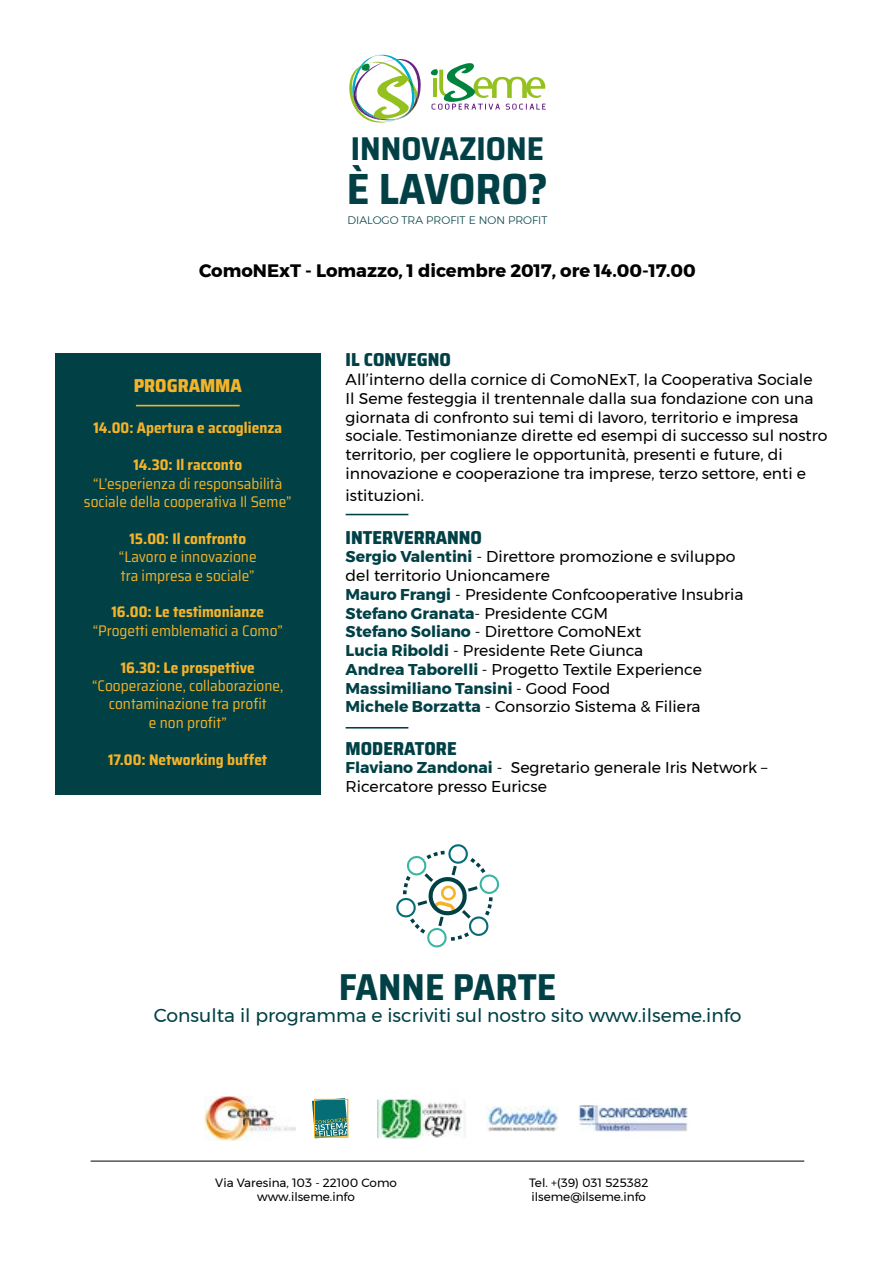
<style>
.page{position:relative;width:893px;height:1263px;background:#fff}
.page>*{position:absolute;margin:0;border:0;box-sizing:border-box;transform-origin:0 0}
.t1{font:700 semi-condensed 43.65px "Saira";color:#014146}
.t2{font:700 semi-condensed 37.5px "Saira";color:#014146}
.t3{font:700 semi-condensed 33px "Saira";color:#014146}
.t4{font:18.75px "Montserrat";color:#014146}
.t5{font:800 semi-condensed 18.75px "Saira";color:#014146}
.t6{font:800 semi-condensed 18.75px "Saira";color:#f6b327}
.t7{font:700 18px "Montserrat";color:#000}
.t8{font:15.6px/18.8px "Montserrat";color:#000}
.t9{font:semi-condensed 15.3px/18.5px "Saira";color:#f6b327;text-align:center}
.t10{font:700 semi-condensed 15.3px "Saira";color:#f6b327}
.t11{font:12px/14.4px "Montserrat";color:#000;text-align:center}
.t12{font:300 10.95px "Montserrat";color:#014146}
.s1{font-weight:700;color:#014146}
</style>
<div class="page">
<div style="left:55px;top:353px;width:266px;height:442px;background:#014146"></div>
<hr style="left:346px;top:514px;width:62px;height:1px;background:#014146">
<hr style="left:346px;top:727px;width:62px;height:1px;background:#014146">
<hr style="left:136px;top:405px;width:104px;height:1px;background:#f6b327">
<svg style="left:431px;top:63px;width:115px;height:47px"></svg>
<svg style="left:349px;top:55px;width:72px;height:68px"></svg>
<svg style="left:312px;top:1098px;width:36px;height:40px"></svg>
<img style="left:205px;top:1096px;width:91px;height:44px">
<img style="left:378px;top:1099px;width:88px;height:40px">
<img style="left:579px;top:1105px;width:109px;height:27px">
<img style="left:486px;top:1106px;width:72px;height:26px">
<hr style="left:91px;top:1161px;width:713px;height:1px;background:#000">
<svg style="left:396px;top:844px;width:103px;height:104px"></svg>
<h3 class="t3" style="left:351px;top:123px;width:195px">INNOVAZIONE</h3>
<h1 class="t1" style="left:347px;top:155px;width:203px">È LAVORO?</h1>
<p class="t12" style="left:347px;top:212px;width:201px">DIALOGO TRA PROFIT E NON PROFIT</p>
<p class="t7" style="left:199px;top:256px;width:498px">ComoNExT - Lomazzo, 1 dicembre 2017, ore 14.00-17.00</p>
<p class="t6" style="left:134px;top:371px;width:110px">PROGRAMMA</p>
<p class="t10" style="left:93px;top:416px;width:190px">14.00: Apertura e accoglienza</p>
<p class="t10" style="left:133px;top:453px;width:110px">14.30: Il racconto</p>
<p class="t9" style="left:84px;top:474px;width:209px">“L’esperienza di responsabilità sociale della cooperativa Il Seme”</p>
<p class="t10" style="left:129px;top:527px;width:118px">15.00: Il confronto</p>
<p class="t9" style="left:119px;top:547px;width:139px;text-align:left">“Lavoro e innovazione tra impresa e sociale”</p>
<p class="t10" style="left:112px;top:600px;width:154px">16.00: Le testimonianze</p>
<p class="t9" style="left:93px;top:621px;width:192px">“Progetti emblematici a Como”</p>
<p class="t10" style="left:121px;top:655px;width:135px">16.30: Le prospettive</p>
<p class="t9" style="left:92px;top:676px;width:193px">“Cooperazione, collaborazione, contaminazione tra profit<br>e non profit”</p>
<p class="t10" style="left:108px;top:748px;width:161px">17.00: Networking buffet</p>
<p class="t5" style="left:346px;top:345px;width:107px">IL CONVEGNO</p>
<p class="t8" style="left:346px;top:370px;width:483px">All’interno della cornice di ComoNExT, la Cooperativa Sociale<br>Il Seme festeggia il trentennale dalla sua fondazione con una giornata di confronto sui temi di lavoro, territorio e impresa sociale. Testimonianze dirette ed esempi di successo sul nostro territorio, per cogliere le opportunità, presenti e future, di innovazione e cooperazione tra imprese, terzo settore, enti e</p>
<p class="t8" style="left:346px;top:486px;width:80px">istituzioni.</p>
<p class="t5" style="left:346px;top:523px;width:138px">INTERVERRANNO</p>
<p class="t8" style="left:346px;top:547px;width:399px"><span class="s1">Sergio Valentini</span> - Direttore promozione e sviluppo del territorio Unioncamere<br><span class="s1">Mauro Frangi</span> - Presidente Confcooperative Insubria <span class="s1">Stefano Granata</span>- Presidente CGM<br><span class="s1">Stefano Soliano</span> - Direttore ComoNExt<br><span class="s1">Lucia Riboldi</span> - Presidente Rete Giunca<br><span class="s1">Andrea Taborelli</span> - Progetto Textile Experience <span class="s1">Massimiliano Tansini</span> - Good Food<br><span class="s1">Michele Borzatta</span> - Consorzio Sistema &amp; Filiera</p>
<p class="t5" style="left:346px;top:734px;width:113px">MODERATORE</p>
<p class="t8" style="left:346px;top:758px;width:423px"><span class="s1">Flaviano Zandonai</span> - Segretario generale Iris Network –<br>Ricercatore presso Euricse</p>
<h2 class="t2" style="left:339px;top:958px;width:219px">FANNE PARTE</h2>
<p class="t4" style="left:154px;top:1001px;width:589px">Consulta il programma e iscriviti sul nostro sito www.ilseme.info</p>
<p class="t11" style="left:215px;top:1175px;width:183px">Via Varesina, 103 - 22100 Como www.ilseme.info</p>
<p class="t11" style="left:529px;top:1175px;width:121px;text-align:left">Tel. +(39) 031 525382 ilseme@ilseme.info</p>
</div>
